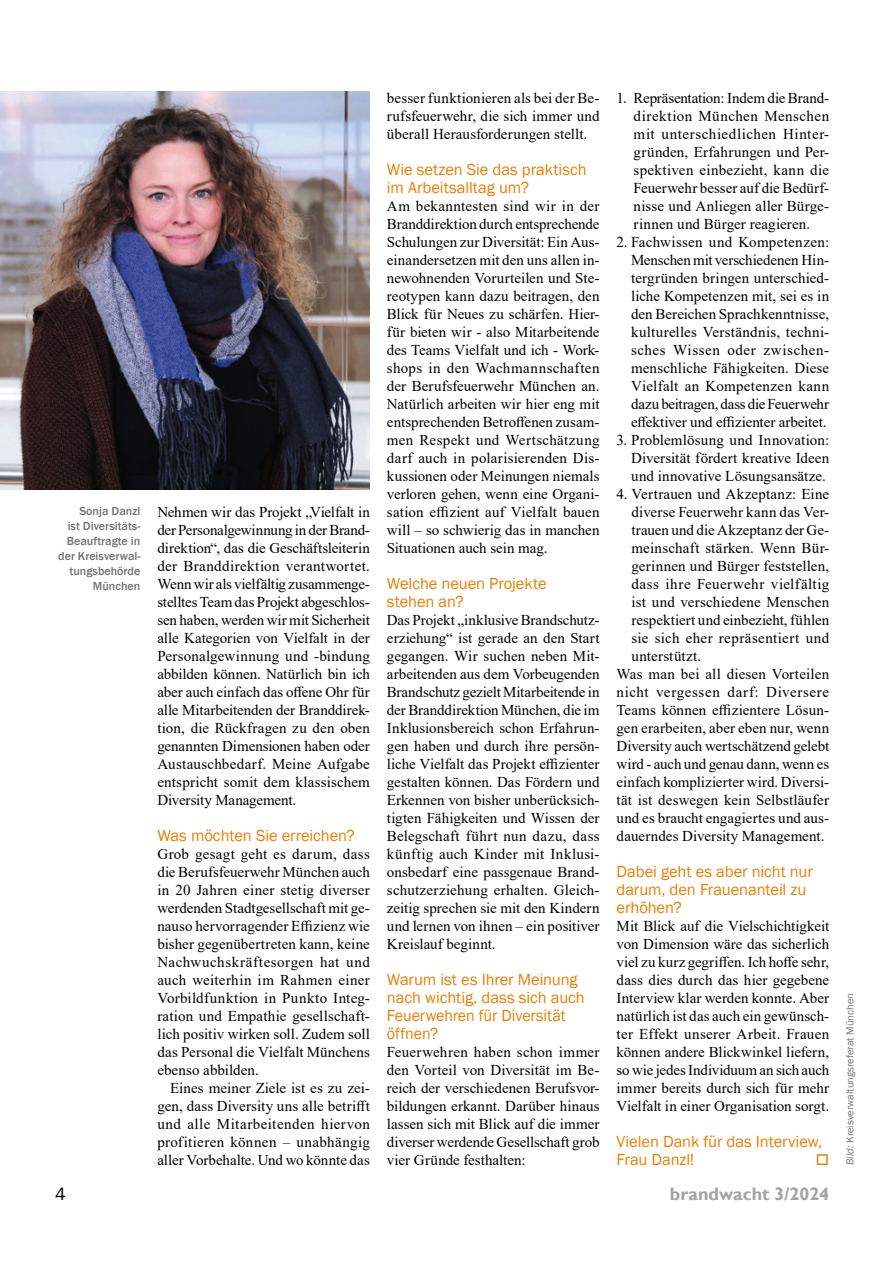
<style>
.page{position:relative;width:893px;height:1263px;background:#fff}
.page>*{position:absolute;margin:0;border:0;box-sizing:border-box;transform-origin:0 0}
.t1{font:700 18px "Gill Sans";color:#a3a3a3}
.t2{font:18px "Franklin Gothic";color:#000}
.t3{font:16.5px/18px "Franklin Gothic";letter-spacing:-.005em;color:#eb7e00}
.t4{font:15px/18px "Times New Roman";letter-spacing:.005em;color:#000;text-align:justify}
.t5{font:15px "Times New Roman";letter-spacing:.04em;color:#000}
.t6{font:15px "Times New Roman";letter-spacing:.03em;color:#000}
.t7{font:15px "Times New Roman";letter-spacing:.025em;color:#000}
.t8{font:500 12px/15px "Franklin Gothic";color:#757474;text-align:right}
.t9{font:10.5px "Franklin Gothic";color:#757474}
.s1{font-style:italic}
</style>
<div class="page">
<img style="left:0;top:92px;width:370px;height:397px">
<p class="t8" style="left:58px;top:504px;width:84px">Sonja Danzl<br>ist Diversitäts--<br>Beauftragte in der Kreisverwal&shy;tungsbehörde<br>München</p>
<p class="t4" style="left:157px;top:503px;width:214px">Nehmen wir das Projekt „Vielfalt in der Personalgewinnung in der Brand&shy;direktion“, das die Geschäftsleiterin der Branddirektion verantwortet.<br>Wenn wir als vielfältig zusammenge&shy;stelltes Team das Projekt abgeschlos&shy;sen haben, werden wir mit Sicherheit alle Kategorien von Vielfalt in der Personalgewinnung und -bindung abbilden können. Natürlich bin ich aber auch einfach das offene Ohr für alle Mitarbeitenden der Branddirek&shy;tion, die Rückfragen zu den oben genannten Dimensionen haben oder Austauschbedarf. Meine Aufgabe entspricht somit dem klassischem Diversity Management.</p>
<p class="t3" style="left:157px;top:827px;width:199px">Was möchten Sie erreichen?</p>
<p class="t4" style="left:157px;top:845px;width:214px">Grob gesagt geht es darum, dass die Berufsfeuerwehr München auch in 20 Jahren einer stetig diverser werdenden Stadtgesellschaft mit ge&shy;nauso hervorragender Effizienz wie bisher gegenübertreten kann, keine Nachwuchskräftesorgen hat und auch weiterhin im Rahmen einer Vorbildfunktion in Punkto Integ&shy;ration und Empathie gesellschaft&shy;lich positiv wirken soll. Zudem soll das Personal die Vielfalt Münchens ebenso abbilden.</p>
<p class="t4" style="left:157px;top:1079px;width:214px;text-indent:13px">Eines meiner Ziele ist es zu zei&shy;gen, dass Diversity uns alle betrifft und alle Mitarbeitenden hiervon profitieren können – unabhängig aller Vorbehalte. Und wo könnte das</p>
<p class="t4" style="left:387px;top:89px;width:214px">besser funktionieren als bei der Be&shy;rufsfeuerwehr, die sich immer und überall Herausforderungen stellt.</p>
<p class="t3" style="left:387px;top:161px;width:201px">Wie setzen Sie das praktisch im Arbeitsalltag um?</p>
<p class="t4" style="left:387px;top:197px;width:214px">Am bekanntesten sind wir in der Branddirektion durch entsprechende Schulungen zur Diversität: Ein Aus&shy;einandersetzen mit den uns allen in&shy;newohnenden Vorurteilen und Ste&shy;reotypen kann dazu beitragen, den Blick für Neues zu schärfen. Hier&shy;für bieten wir - also Mitarbeitende des Teams Vielfalt und ich - Work&shy;shops in den Wachmannschaften der Berufsfeuerwehr München an.<br>Natürlich arbeiten wir hier eng mit entsprechenden Betroffenen zusam&shy;men Respekt und Wertschätzung darf auch in polarisierenden Dis&shy;kussionen oder Meinungen niemals verloren gehen, wenn eine Organi&shy;sation effizient auf Vielfalt bauen will – so schwierig das in manchen Situationen auch sein mag.</p>
<p class="t3" style="left:387px;top:575px;width:161px">Welche neuen Projekte stehen an?</p>
<p class="t4" style="left:387px;top:611px;width:214px">Das Projekt „inklusive Brandschutz&shy;erziehung“ ist gerade an den Start gegangen. Wir suchen neben Mit&shy;arbeitenden aus dem Vorbeugenden Brandschutz gezielt Mitarbeitende in der Branddirektion München, die im Inklusionsbereich schon Erfahrun&shy;gen haben und durch ihre persön&shy;liche Vielfalt das Projekt effizienter gestalten können. Das Fördern und Erkennen von bisher unberücksich&shy;tigten Fähigkeiten und Wissen der Belegschaft führt nun dazu, dass künftig auch Kinder mit Inklusi&shy;onsbedarf eine passgenaue Brand&shy;schutzerziehung erhalten. Gleich&shy;zeitig sprechen sie mit den Kindern und lernen von ihnen – ein positiver Kreislauf beginnt.</p>
<p class="t3" style="left:387px;top:971px;width:199px">Warum ist es Ihrer Meinung nach wichtig, dass sich auch<br>Feuerwehren für Diversität öffnen?</p>
<p class="t4" style="left:387px;top:1043px;width:214px">Feuerwehren haben schon immer den Vorteil von Diversität im Be&shy;reich der verschiedenen Berufsvor&shy;bildungen erkannt. Darüber hinaus lassen sich mit Blick auf die immer diverser werdende Gesellschaft grob vier Gründe festhalten:</p>
<p class="t4" style="left:634px;top:89px;width:197px;text-indent:-17px">1. Repräsentation: Indem die Brand&shy;direktion München Menschen mit unterschiedlichen Hinter&shy;gründen, Erfahrungen und Per&shy;spektiven einbezieht, kann die Feuerwehr besser auf die Bedürf&shy;nisse und Anliegen aller Bürge&shy;rinnen und Bürger reagieren.</p>
<p class="t4" style="left:631px;top:233px;width:200px;text-indent:-14px">2. Fachwissen und Kompetenzen:<br>Menschen mit verschiedenen Hin&shy;tergründen bringen unterschied&shy;liche Kompetenzen mit, sei es in den Bereichen Sprachkenntnisse, kulturelles Verständnis, techni&shy;sches Wissen oder zwischen&shy;menschliche Fähigkeiten. Diese Vielfalt an Kompetenzen kann dazu beitragen, dass die Feuerwehr effektiver und effizienter arbeitet.</p>
<p class="t4" style="left:631px;top:431px;width:200px;text-indent:-15px">3. Problemlösung und Innovation:<br>Diversität fördert kreative Ideen und innovative Lösungsansätze.</p>
<p class="t4" style="left:617px;top:485px;width:214px">4. Vertrauen und Akzeptanz: Eine</p>
<p class="t4" style="left:631px;top:503px;width:199px">diverse Feuerwehr kann das Ver-</p>
<p class="t4" style="left:631px;top:521px;width:199px">trauen und die Akzeptanz der Ge-</p>
<p class="t4" style="left:631px;top:539px;width:199px">meinschaft stärken. Wenn Bür-</p>
<p class="t4" style="left:631px;top:557px;width:199px">gerinnen und Bürger feststellen,</p>
<p class="t6" style="left:631px;top:573px;width:199px">dass ihre Feuerwehr vielfältig</p>
<p class="t4" style="left:631px;top:593px;width:199px">ist und verschiedene Menschen</p>
<p class="t4" style="left:631px;top:611px;width:199px">respektiert und einbezieht, fühlen</p>
<p class="t7" style="left:631px;top:627px;width:199px">sie sich eher repräsentiert und</p>
<p class="t4" style="left:631px;top:647px;width:71px">unterstützt.</p>
<p class="t4" style="left:617px;top:665px;width:214px">Was man bei all diesen Vorteilen</p>
<p class="t5" style="left:617px;top:681px;width:214px">nicht vergessen darf: Diversere</p>
<p class="t4" style="left:617px;top:701px;width:214px">Teams können effizientere Lösun-</p>
<p class="t4" style="left:617px;top:719px;width:214px">gen erarbeiten, aber eben nur, wenn</p>
<p class="t4" style="left:617px;top:737px;width:214px">Diversity auch wertschätzend gelebt</p>
<p class="t4" style="left:617px;top:755px;width:214px">wird - auch und genau dann, wenn es</p>
<p class="t4" style="left:617px;top:773px;width:214px">einfach komplizierter wird. Diversi-</p>
<p class="t4" style="left:617px;top:791px;width:214px">tät ist deswegen kein Selbstläufer</p>
<p class="t4" style="left:617px;top:809px;width:214px">und es braucht engagiertes und aus-</p>
<p class="t4" style="left:617px;top:827px;width:209px">dauerndes Diversity Management.</p>
<p class="t3" style="left:617px;top:863px;width:198px">Dabei geht es aber nicht nur darum, den Frauenanteil zu erhöhen?</p>
<p class="t4" style="left:617px;top:917px;width:214px">Mit Blick auf die Vielschichtigkeit von Dimension wäre das sicherlich viel zu kurz gegriffen. Ich hoffe sehr, dass dies durch das hier gegebene Interview klar werden konnte. Aber natürlich ist das auch ein gewünsch&shy;ter Effekt unserer Arbeit. Frauen können andere Blickwinkel liefern, so wie jedes Individuum an sich auch immer bereits durch sich für mehr Vielfalt in einer Organisation sorgt.</p>
<p class="t3" style="left:617px;top:1133px;width:207px">Vielen Dank für das Interview,<br>Frau Danzl!</p>
<p class="t2" style="left:55px;top:1182px;width:12px">4</p>
<p class="t1" style="left:670px;top:1183px;width:161px">brandwacht 3/2024</p>
<p class="t9" style="left:843px;top:1165px;width:173px;rotate:-90deg"><span class="s1">Bild:</span> Kreisverwaltungsreferat München</p>
</div>
